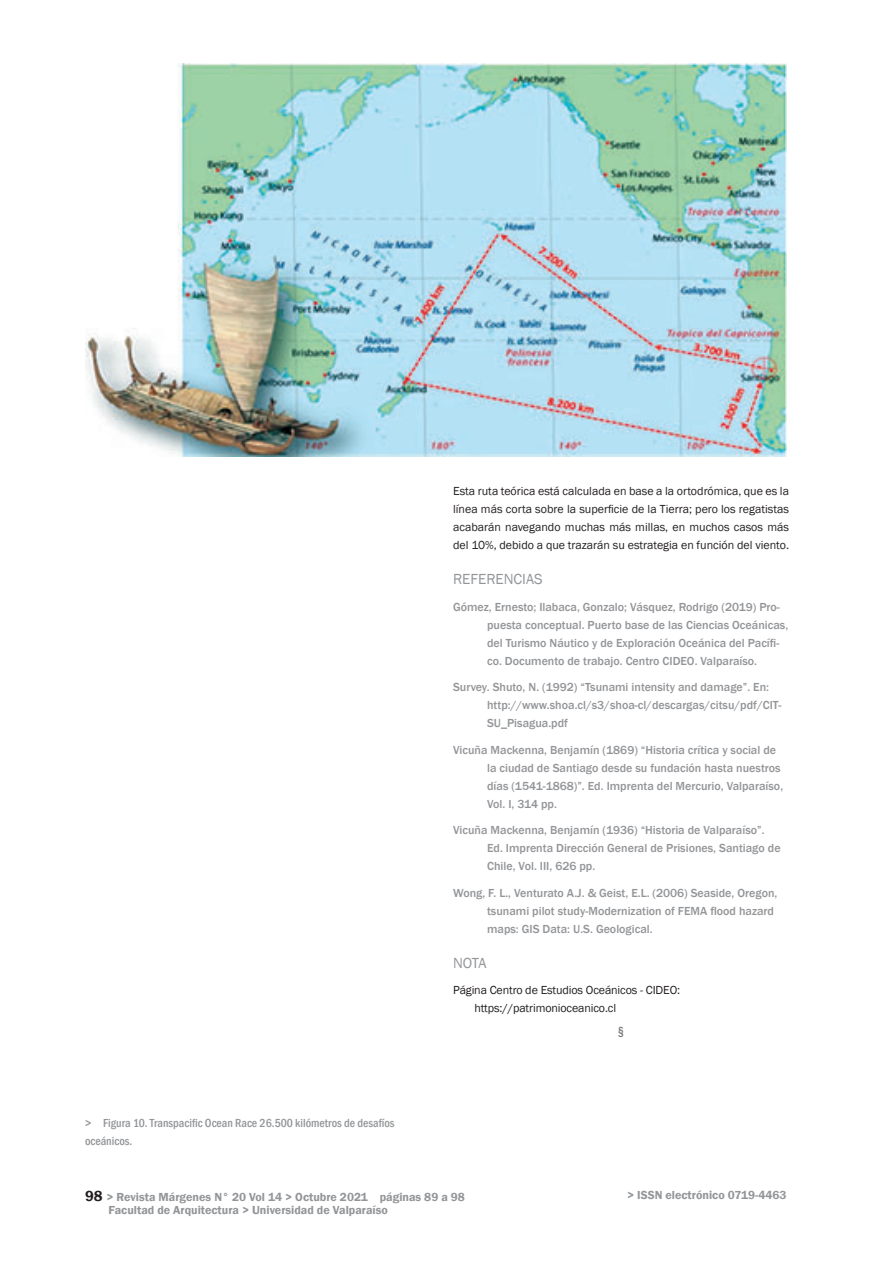
<style>
.page{position:relative;width:893px;height:1276px;background:#fff}
.page>*{position:absolute;margin:0;border:0;box-sizing:border-box;transform-origin:0 0}
.t1{font:15px "Franklin Gothic";color:#939598}
.t2{font:500 12px/18px "Franklin Gothic";color:#939598}
.t3{font:12px/18px "Franklin Gothic";letter-spacing:-.01em;color:#231f20;text-align:justify}
.t4{font:600 12px "Franklin Gothic";color:#939598}
.t5{font:500 condensed 12px/18px "Franklin Gothic";color:#939598}
.t6{font:500 condensed 12px "Franklin Gothic";color:#6c6d70}
.s1{font-size:15px;color:#231f20}
</style>
<div class="page">
<img style="left:85px;top:64px;width:702px;height:393px">
<p class="t5" style="left:85px;top:1114px;width:311px">&gt; Figura 10. Transpacific Ocean Race 26.500 kilómetros de desafíos oceánicos.</p>
<p class="t3" style="left:453px;top:482px;width:337px">Esta ruta teórica está calculada en base a la ortodrómica, que es la línea más corta sobre la superficie de la Tierra; pero los regatistas acabarán navegando muchas más millas, en muchos casos más del 10%, debido a que trazarán su estrategia en función del viento.</p>
<p class="t1" style="left:453px;top:570px;width:91px">REFERENCIAS</p>
<p class="t2" style="left:487px;top:598px;width:303px;text-indent:-34px">Gómez, Ernesto; Ilabaca, Gonzalo; Vásquez, Rodrigo (2019) Pro&shy;puesta conceptual. Puerto base de las Ciencias Oceánicas, del Turismo Náutico y de Exploración Oceánica del Pacífi&shy;co. Documento de trabajo. Centro CIDEO. Valparaíso.</p>
<p class="t2" style="left:487px;top:678px;width:296px;text-indent:-34px">Survey. Shuto, N. (1992) “Tsunami intensity and damage”. En: http://www.shoa.cl/s3/shoa-cl/descargas/citsu/pdf/CIT-<br>SU_Pisagua.pdf</p>
<p class="t2" style="left:487px;top:741px;width:298px;text-indent:-34px">Vicuña Mackenna, Benjamín (1869) “Historia crítica y social de la ciudad de Santiago desde su fundación hasta nuestros días (1541-1868)”. Ed. Imprenta del Mercurio, Valparaíso, Vol. I, 314 pp.</p>
<p class="t2" style="left:487px;top:821px;width:295px;text-indent:-34px">Vicuña Mackenna, Benjamín (1936) “Historia de Valparaíso”.<br>Ed. Imprenta Dirección General de Prisiones, Santiago de<br>Chile, Vol. III, 626 pp.</p>
<p class="t2" style="left:487px;top:884px;width:292px;text-indent:-34px">Wong, F. L., Venturato A.J. &amp; Geist, E.L. (2006) Seaside, Oregon, tsunami pilot study-Modernization of FEMA flood hazard maps: GIS Data: U.S. Geological.</p>
<p class="t1" style="left:453px;top:953px;width:35px">NOTA</p>
<p class="t3" style="left:474px;top:981px;width:207px;text-indent:-21px">Página Centro de Estudios Oceánicos - CIDEO: https://patrimonioceanico.cl</p>
<p class="t6" style="left:618px;top:1022px;width:8px">§</p>
<p class="t4" style="left:85px;top:1190px;width:284px"><span class="s1">98</span> &gt; Revista Márgenes N° 20 Vol 14 &gt; Octubre 2021</p>
<p class="t4" style="left:627px;top:1188px;width:161px">&gt; ISSN electrónico 0719-4463</p>
<p class="t4" style="left:108px;top:1202px;width:281px">Facultad de Arquitectura &gt; Universidad de Valparaíso</p>
<p class="t4" style="left:380px;top:1190px;width:87px">páginas 89 a 98</p>
</div>
